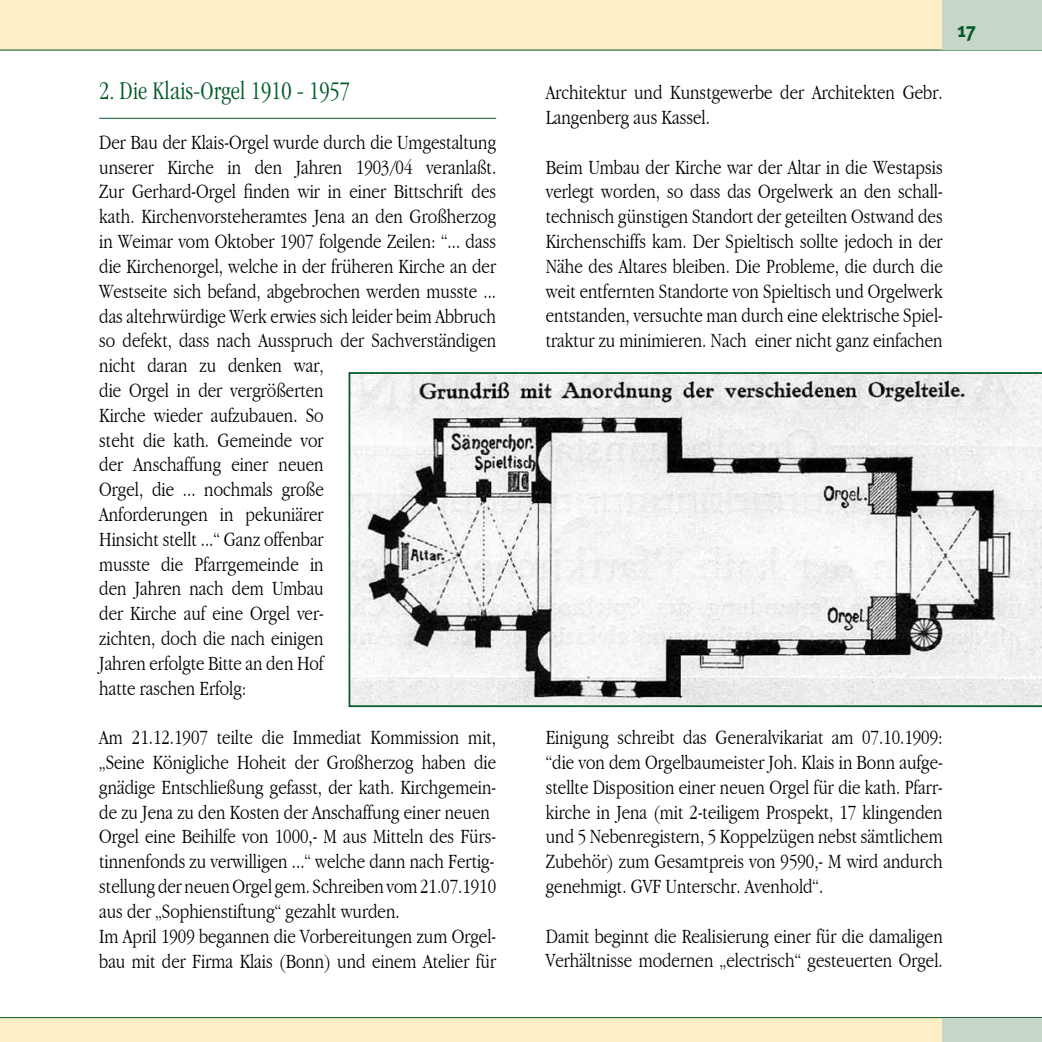
<style>
.page{position:relative;width:1042px;height:1042px;background:#fff}
.page>*{position:absolute;margin:0;border:0;box-sizing:border-box;transform-origin:0 0}
.t1{font:300 condensed 26.25px "Garamond";color:#005b27}
.t2{font:300 condensed 21px/24.8px "Garamond";color:#000}
.t3{font:700 21px "Meta Plus";color:#005b27}
</style>
<div class="page">
<div style="left:0;top:0;width:1042px;height:51px;background:#fdeec6"></div>
<svg style="left:0;top:1017px;width:1042px;height:25px"></svg>
<div style="left:943px;top:0;width:99px;height:50px;background:#c8d6c8"></div>
<div style="left:943px;top:1018px;width:99px;height:24px;background:#c8d6c8"></div>
<svg style="left:348px;top:372px;width:694px;height:335px"></svg>
<hr style="left:99px;top:118px;width:397px;height:1px;background:#005b27">
<p class="t1" style="left:99px;top:77px;width:252px">2. Die Klais-Orgel 1910 - 1957</p>
<p class="t2" style="left:99px;top:130px;width:398px">Der Bau der Klais-Orgel wurde durch die Umgestaltung unserer Kirche in den Jahren 1903/04 veranlaßt.<br>Zur Gerhard-Orgel finden wir in einer Bittschrift des kath. Kirchenvorsteheramtes Jena an den Großherzog in Weimar vom Oktober 1907 folgende Zeilen: “... dass die Kirchenorgel, welche in der früheren Kirche an der Westseite sich befand, abgebrochen werden musste ... das altehrwürdige Werk erwies sich leider beim Abbruch so defekt, dass nach Ausspruch der Sachverständigen nicht daran zu denken war,<br>die Orgel in der vergrößerten<br>Kirche wieder aufzubauen. So<br>steht die kath. Gemeinde vor<br>der Anschaffung einer neuen<br>Orgel, die ... nochmals große<br>Anforderungen in pekuniärer<br>Hinsicht stellt ...“ Ganz offenbar<br>musste die Pfarrgemeinde in<br>den Jahren nach dem Umbau<br>der Kirche auf eine Orgel ver-<br>zichten, doch die nach einigen<br>Jahren erfolgte Bitte an den Hof<br>hatte raschen Erfolg:</p>
<p class="t2" style="left:99px;top:725px;width:398px">Am 21.12.1907 teilte die Immediat Kommission mit, „Seine Königliche Hoheit der Großherzog haben die gnädige Entschließung gefasst, der kath. Kirchgemein&shy;de zu Jena zu den Kosten der Anschaffung einer neuen Orgel eine Beihilfe von 1000,- M aus Mitteln des Fürs&shy;tinnenfonds zu verwilligen ...“ welche dann nach Fertig&shy;stellung der neuen Orgel gem. Schreiben vom 21.07.1910 aus der „Sophienstiftung“ gezahlt wurden.<br>Im April 1909 begannen die Vorbereitungen zum Orgel&shy;bau mit der Firma Klais (Bonn) und einem Atelier für</p>
<p class="t3" style="left:957px;top:18px;width:20px">17</p>
<p class="t2" style="left:546px;top:80px;width:398px">Architektur und Kunstgewerbe der Architekten Gebr.<br>Langenberg aus Kassel.</p>
<p class="t2" style="left:546px;top:154px;width:398px;text-align:justify">Beim Umbau der Kirche war der Altar in die Westapsis verlegt worden, so dass das Orgelwerk an den schall&shy;technisch günstigen Standort der geteilten Ostwand des Kirchenschiffs kam. Der Spieltisch sollte jedoch in der Nähe des Altares bleiben. Die Probleme, die durch die weit entfernten Standorte von Spieltisch und Orgelwerk entstanden, versuchte man durch eine elektrische Spiel&shy;traktur zu minimieren. Nach einer nicht ganz einfachen</p>
<p class="t2" style="left:546px;top:725px;width:398px;text-align:justify">Einigung schreibt das Generalvikariat am 07.10.1909: “die von dem Orgelbaumeister Joh. Klais in Bonn aufge&shy;stellte Disposition einer neuen Orgel für die kath. Pfarr&shy;kirche in Jena (mit 2-teiligem Prospekt, 17 klingenden und 5 Nebenregistern, 5 Koppelzügen nebst sämtlichem Zubehör) zum Gesamtpreis von 9590,- M wird andurch genehmigt. GVF Unterschr. Avenhold“.</p>
<p class="t2" style="left:546px;top:923px;width:398px">Damit beginnt die Realisierung einer für die damaligen<br>Verhältnisse modernen „electrisch“ gesteuerten Orgel.</p>
</div>
